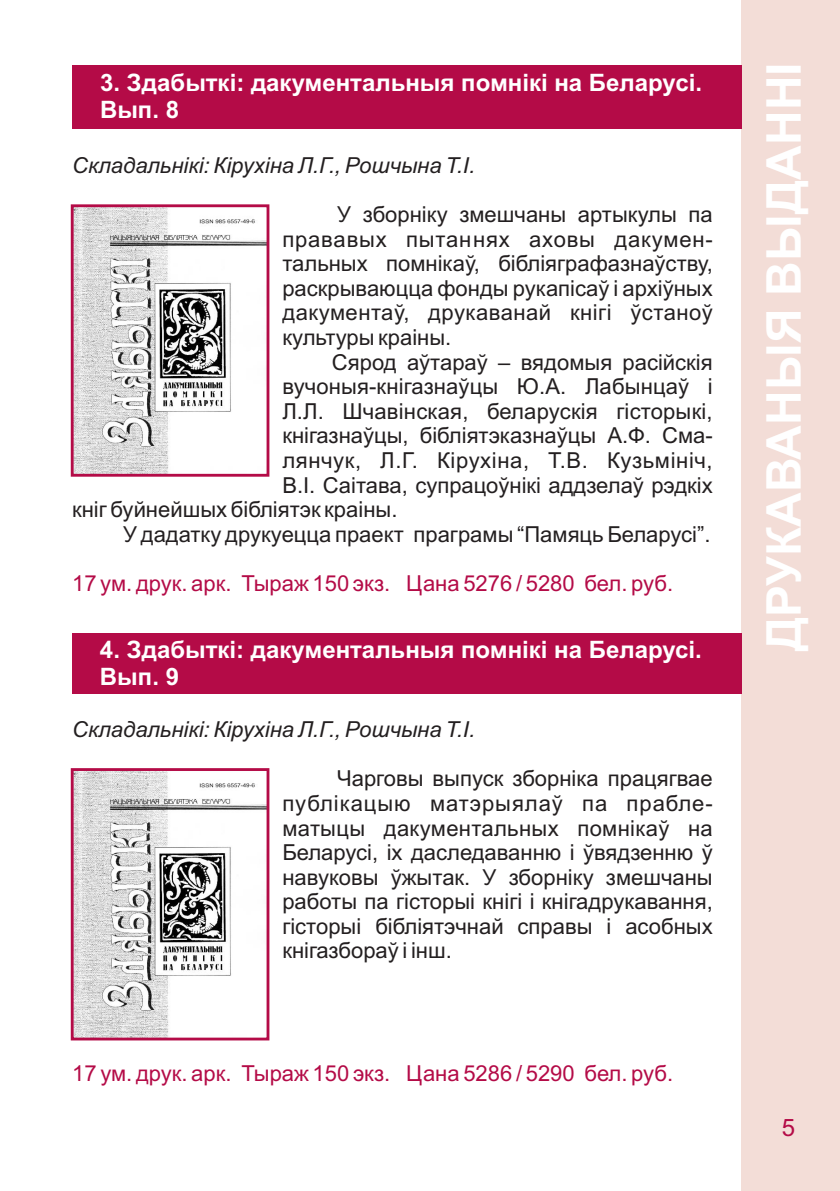
<style>
.page{position:relative;width:840px;height:1191px;background:#fff}
.page>*{position:absolute;margin:0;border:0;box-sizing:border-box;transform-origin:0 0}
.t1{font:700 48px "Arial";color:#fff}
.t2{font:700 24px/26.8px "Arial";color:#fff}
.t3{font:24px "Arial";color:#b40b47}
.t4{font:22px/24.6px "Arial";color:#231f20;text-align:justify}
.t5{font:22px "Arial";color:#b40b47}
.t6{font:italic 22px "Arial";color:#231f20}
.t7{font:22px "Arial";letter-spacing:.03em;color:#231f20}
</style>
<div class="page">
<img style="left:75px;top:208px;width:190px;height:265px">
<div style="left:741px;top:0;width:98px;height:1191px;background:#f3ddd7"></div>
<div style="left:72px;top:66px;width:669px;height:63px;background:#b40b47"></div>
<div style="left:72px;top:633px;width:669px;height:60px;background:#b40b47"></div>
<div style="left:71px;top:204px;width:198px;height:273px;border:3px solid #b40b47"></div>
<img style="left:75px;top:772px;width:190px;height:264px">
<div style="left:71px;top:768px;width:198px;height:272px;border:3px solid #b40b47"></div>
<p class="t2" style="left:100px;top:71px;width:603px">3. Здабыткі: дакументальныя помнікі на Беларусі.<br>Вып. 8</p>
<p class="t6" style="left:72px;top:157px;width:404px">Складальнікі: Кірухіна Л.Г., Рошчына Т.І.</p>
<p class="t4" style="left:282px;top:204px;width:431px;text-indent:55px">У зборніку змешчаны артыкулы па прававых пытаннях аховы дакумен&shy;тальных помнікаў, бібліяграфазнаўству, раскрываюцца фонды рукапісаў і архіўных дакументаў, друкаванай кнігі ўстаноў культуры краіны.</p>
<p class="t4" style="left:332px;top:352px;width:382px">Сярод аўтараў – вядомыя расійскія</p>
<p class="t4" style="left:282px;top:376px;width:431px">вучоныя-кнігазнаўцы Ю.А. Лабынцаў і</p>
<p class="t4" style="left:282px;top:401px;width:431px">Л.Л. Шчавінская, беларускія гісторыкі,</p>
<p class="t4" style="left:282px;top:425px;width:431px">кнігазнаўцы, бібліятэказнаўцы А.Ф. Сма-</p>
<p class="t7" style="left:282px;top:452px;width:431px">лянчук, Л.Г. Кірухіна, Т.В. Кузьмініч,</p>
<p class="t4" style="left:282px;top:474px;width:431px">В.І. Саітава, супрацоўнікі аддзелаў рэдкіх</p>
<p class="t4" style="left:72px;top:499px;width:326px">кніг буйнейшых бібліятэк краіны.</p>
<p class="t4" style="left:123px;top:524px;width:588px">У дадатку друкуецца праект праграмы “Памяць Беларусі”.</p>
<p class="t5" style="left:72px;top:575px;width:602px">17 ум. друк. арк. Тыраж 150 экз. Цана 5276 / 5280 бел. руб.</p>
<p class="t2" style="left:100px;top:638px;width:603px">4. Здабыткі: дакументальныя помнікі на Беларусі.<br>Вып. 9</p>
<p class="t6" style="left:72px;top:721px;width:404px">Складальнікі: Кірухіна Л.Г., Рошчына Т.І.</p>
<p class="t4" style="left:282px;top:768px;width:431px;text-indent:55px">Чарговы выпуск зборніка працягвае публікацыю матэрыялаў па прабле&shy;матыцы дакументальных помнікаў на Беларусі, іх даследаванню і ўвядзенню ў навуковы ўжытак. У зборніку змешчаны работы па гісторыі кнігі і кнігадрукавання, гісторыі бібліятэчнай справы і асобных кнігазбораў і інш.</p>
<p class="t5" style="left:72px;top:1065px;width:602px">17 ум. друк. арк. Тыраж 150 экз. Цана 5286 / 5290 бел. руб.</p>
<h1 class="t1" style="left:765px;top:651px;width:591px;rotate:-90deg">ДРУКАВАНЫЯ ВЫДАННІ</h1>
<p class="t3" style="left:781px;top:1118px;width:15px">5</p>
</div>
